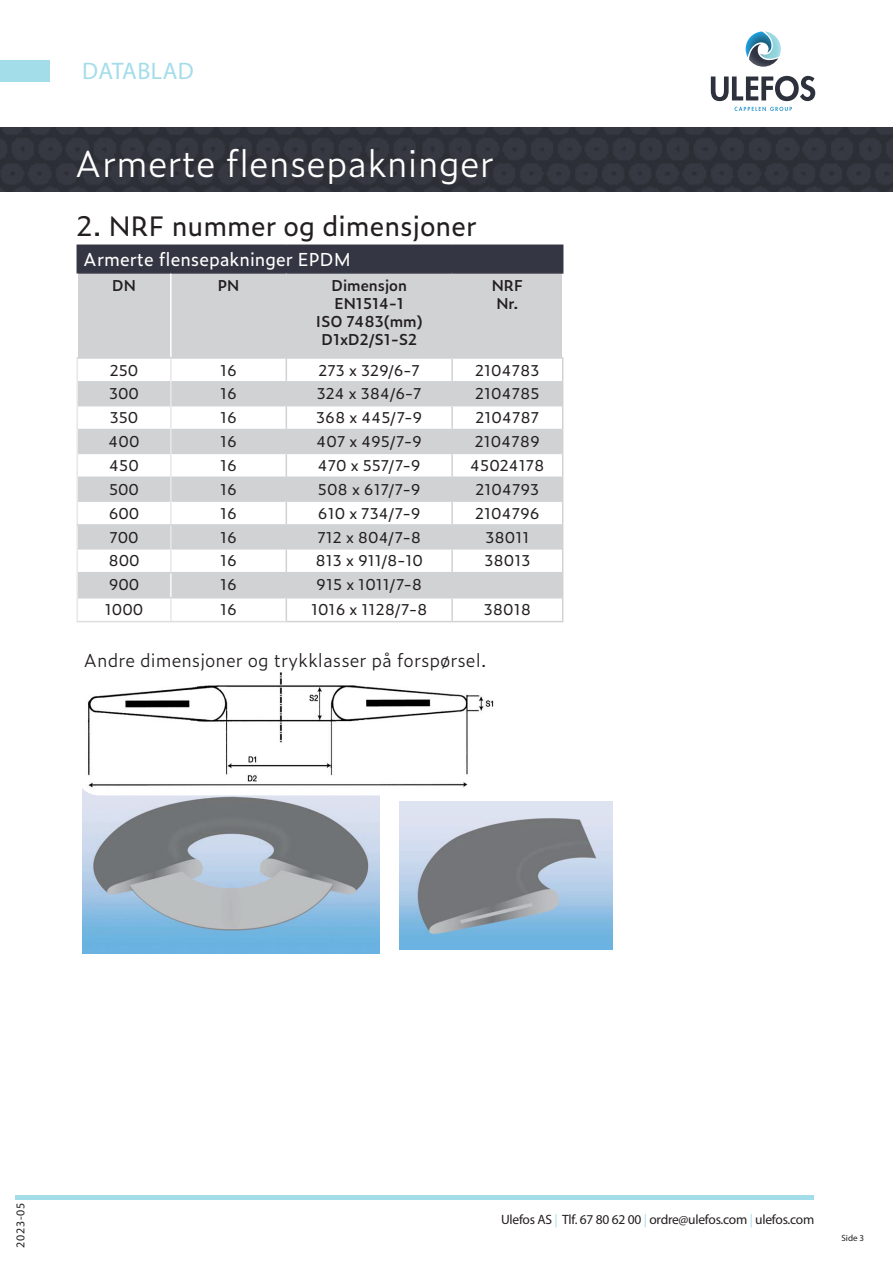
<style>
.page{position:relative;width:893px;height:1263px;background:#fff}
.page>*{position:absolute;margin:0;border:0;box-sizing:border-box;transform-origin:0 0}
.t1{font:300 36px "Zeitung Pro";color:#fff}
.t2{font:27px "Zeitung Pro";color:#231f20}
.t3{font:24px "Myriad Pro";letter-spacing:.02em;color:#a4ddea}
.t4{font:300 18px "Zeitung Pro";color:#231f20}
.t5{font:18px "Zeitung Pro";color:#fff}
.t6{font:15px "Zeitung Pro";color:#231f20}
.t7{font:600 15px/18px "Zeitung Pro";color:#231f20;text-align:center}
.t8{font:13.5px "Myriad Pro";letter-spacing:-.02em;color:#231f20}
.t9{font:12px "Myriad Pro";letter-spacing:.06em;color:#231f20}
.t10{font:9px "Myriad Pro";color:#231f20}
.s1{color:#a4ddea}
</style>
<div class="page">
<hr style="left:16px;top:1195px;width:798px;height:4px;background:#a4ddea">
<div style="left:0;top:61px;width:50px;height:21px;background:#a4ddea"></div>
<svg style="left:734px;top:107px;width:58px;height:4px"></svg>
<svg style="left:746px;top:31px;width:35px;height:36px"></svg>
<svg style="left:711px;top:76px;width:104px;height:25px"></svg>
<img style="left:0;top:128px;width:893px;height:64px">
<svg style="left:78px;top:274px;width:484px;height:323px;fill:#d1d2d4"></svg>
<hr style="left:77px;top:244px;width:94px;height:2px;background:#343743">
<hr style="left:171px;top:244px;width:115px;height:2px;background:#343743">
<hr style="left:286px;top:244px;width:166px;height:2px;background:#343743">
<hr style="left:77px;top:272px;width:94px;height:2px;background:#343743">
<hr style="left:171px;top:272px;width:115px;height:2px;background:#343743">
<hr style="left:286px;top:272px;width:166px;height:2px;background:#343743">
<hr style="left:78px;top:572px;width:93px;height:1px;background:#d1d2d4">
<hr style="left:171px;top:572px;width:115px;height:1px;background:#d1d2d4">
<hr style="left:286px;top:572px;width:166px;height:1px;background:#d1d2d4">
<hr style="left:452px;top:572px;width:110px;height:1px;background:#d1d2d4">
<hr style="left:78px;top:597px;width:93px;height:1px;background:#d1d2d4">
<hr style="left:171px;top:597px;width:115px;height:1px;background:#d1d2d4">
<hr style="left:286px;top:597px;width:166px;height:1px;background:#d1d2d4">
<hr style="left:452px;top:597px;width:110px;height:1px;background:#d1d2d4">
<hr style="left:170px;top:573px;width:2px;height:24px;background:#fafafa">
<hr style="left:451px;top:573px;width:2px;height:24px;background:#d1d2d4">
<hr style="left:77px;top:621px;width:94px;height:1px;background:#dcdddf">
<hr style="left:171px;top:621px;width:115px;height:1px;background:#dcdddf">
<div style="left:77px;top:245px;width:486px;height:27px;background:#343743"></div>
<hr style="left:286px;top:274px;width:1px;height:84px;background:#d1d2d4">
<hr style="left:451px;top:274px;width:2px;height:83px;background:#d1d2d4">
<hr style="left:451px;top:359px;width:2px;height:22px;background:#d1d2d4">
<hr style="left:451px;top:383px;width:2px;height:22px;background:#d1d2d4">
<hr style="left:451px;top:406px;width:2px;height:23px;background:#d1d2d4">
<hr style="left:451px;top:430px;width:2px;height:23px;background:#d1d2d4">
<hr style="left:451px;top:454px;width:2px;height:22px;background:#d1d2d4">
<hr style="left:451px;top:478px;width:2px;height:22px;background:#d1d2d4">
<hr style="left:451px;top:502px;width:2px;height:22px;background:#d1d2d4">
<hr style="left:451px;top:526px;width:2px;height:22px;background:#d1d2d4">
<hr style="left:451px;top:549px;width:2px;height:23px;background:#d1d2d4">
<svg style="left:286px;top:358px;width:1px;height:263px"></svg>
<hr style="left:451px;top:598px;width:2px;height:23px;background:#d1d2d4">
<svg style="left:562px;top:359px;width:1px;height:262px"></svg>
<hr style="left:170px;top:274px;width:2px;height:83px;background:#fff">
<hr style="left:77px;top:357px;width:94px;height:2px;background:#d1d2d4">
<hr style="left:171px;top:357px;width:115px;height:2px;background:#d1d2d4">
<hr style="left:78px;top:381px;width:92px;height:2px;background:#d1d2d4">
<hr style="left:172px;top:381px;width:114px;height:2px;background:#d1d2d4">
<hr style="left:78px;top:405px;width:92px;height:1px;background:#d1d2d4">
<hr style="left:172px;top:405px;width:114px;height:1px;background:#d1d2d4">
<hr style="left:78px;top:429px;width:92px;height:1px;background:#d1d2d4">
<hr style="left:172px;top:429px;width:114px;height:1px;background:#d1d2d4">
<hr style="left:78px;top:453px;width:92px;height:1px;background:#d1d2d4">
<hr style="left:172px;top:453px;width:114px;height:1px;background:#d1d2d4">
<hr style="left:78px;top:476px;width:92px;height:2px;background:#d1d2d4">
<hr style="left:172px;top:476px;width:114px;height:2px;background:#d1d2d4">
<hr style="left:78px;top:500px;width:92px;height:2px;background:#d1d2d4">
<hr style="left:172px;top:500px;width:114px;height:2px;background:#d1d2d4">
<hr style="left:287px;top:357px;width:165px;height:2px;background:#d1d2d4">
<hr style="left:452px;top:357px;width:111px;height:2px;background:#d1d2d4">
<hr style="left:287px;top:381px;width:165px;height:2px;background:#d1d2d4">
<hr style="left:452px;top:381px;width:110px;height:2px;background:#d1d2d4">
<hr style="left:287px;top:405px;width:165px;height:1px;background:#d1d2d4">
<hr style="left:452px;top:405px;width:110px;height:1px;background:#d1d2d4">
<hr style="left:287px;top:429px;width:165px;height:1px;background:#d1d2d4">
<hr style="left:452px;top:429px;width:110px;height:1px;background:#d1d2d4">
<hr style="left:287px;top:453px;width:165px;height:1px;background:#d1d2d4">
<hr style="left:452px;top:453px;width:110px;height:1px;background:#d1d2d4">
<hr style="left:287px;top:476px;width:165px;height:2px;background:#d1d2d4">
<hr style="left:452px;top:476px;width:110px;height:2px;background:#d1d2d4">
<hr style="left:287px;top:500px;width:165px;height:2px;background:#d1d2d4">
<hr style="left:452px;top:500px;width:110px;height:2px;background:#d1d2d4">
<hr style="left:77px;top:524px;width:94px;height:2px;background:#d1d2d4">
<hr style="left:171px;top:524px;width:115px;height:2px;background:#d1d2d4">
<hr style="left:78px;top:548px;width:92px;height:1px;background:#d1d2d4">
<hr style="left:172px;top:548px;width:114px;height:1px;background:#d1d2d4">
<hr style="left:287px;top:524px;width:165px;height:2px;background:#d1d2d4">
<hr style="left:452px;top:524px;width:110px;height:2px;background:#d1d2d4">
<hr style="left:287px;top:548px;width:165px;height:1px;background:#d1d2d4">
<hr style="left:452px;top:548px;width:110px;height:1px;background:#d1d2d4">
<hr style="left:286px;top:621px;width:166px;height:1px;background:#d1d2d4">
<hr style="left:452px;top:621px;width:111px;height:1px;background:#d1d2d4">
<hr style="left:170px;top:359px;width:2px;height:23px;background:#e6e7e9">
<hr style="left:170px;top:382px;width:2px;height:24px;background:#e6e7e9">
<hr style="left:170px;top:406px;width:2px;height:23px;background:#e6e7e9">
<hr style="left:170px;top:429px;width:2px;height:24px;background:#e6e7e9">
<hr style="left:170px;top:453px;width:2px;height:24px;background:#e6e7e9">
<hr style="left:170px;top:477px;width:2px;height:24px;background:#e6e7e9">
<hr style="left:170px;top:501px;width:2px;height:23px;background:#e6e7e9">
<hr style="left:170px;top:526px;width:2px;height:23px;background:#e6e7e9">
<hr style="left:170px;top:549px;width:2px;height:23px;background:#e6e7e9">
<svg style="left:77px;top:359px;width:1px;height:262px"></svg>
<hr style="left:170px;top:598px;width:2px;height:23px;background:#e6e7e9">
<hr style="left:452px;top:244px;width:111px;height:2px;background:#343743">
<hr style="left:452px;top:272px;width:111px;height:2px;background:#343743">
<img style="left:82px;top:795px;width:298px;height:158px">
<img style="left:399px;top:801px;width:213px;height:148px">
<img style="left:82px;top:672px;width:412px;height:123px">
<h3 class="t3" style="left:82px;top:56px;width:113px">DATABLAD</h3>
<h1 class="t1" style="left:75px;top:137px;width:421px">Armerte flensepakninger</h1>
<h2 class="t2" style="left:77px;top:206px;width:402px">2. NRF nummer og dimensjoner</h2>
<p class="t5" style="left:83px;top:246px;width:269px">Armerte flensepakninger EPDM</p>
<p class="t7" style="left:112px;top:275px;width:25px">DN</p>
<p class="t7" style="left:218px;top:275px;width:23px">PN</p>
<p class="t7" style="left:316px;top:275px;width:108px">Dimensjon<br>EN1514-1<br>ISO 7483(mm)<br>D1xD2/S1-S2</p>
<p class="t7" style="left:492px;top:275px;width:33px">NRF<br>Nr.</p>
<p class="t6" style="left:110px;top:359px;width:30px">250</p>
<p class="t6" style="left:220px;top:359px;width:18px">16</p>
<p class="t6" style="left:319px;top:359px;width:103px">273 x 329/6-7</p>
<p class="t6" style="left:475px;top:359px;width:66px">2104783</p>
<p class="t6" style="left:109px;top:383px;width:32px">300</p>
<p class="t6" style="left:220px;top:383px;width:18px">16</p>
<p class="t6" style="left:317px;top:383px;width:106px">324 x 384/6-7</p>
<p class="t6" style="left:475px;top:383px;width:66px">2104785</p>
<p class="t6" style="left:110px;top:406px;width:30px">350</p>
<p class="t6" style="left:220px;top:406px;width:18px">16</p>
<p class="t6" style="left:316px;top:406px;width:108px">368 x 445/7-9</p>
<p class="t6" style="left:475px;top:406px;width:65px">2104787</p>
<p class="t6" style="left:109px;top:430px;width:32px">400</p>
<p class="t6" style="left:220px;top:430px;width:18px">16</p>
<p class="t6" style="left:317px;top:430px;width:107px">407 x 495/7-9</p>
<p class="t6" style="left:475px;top:430px;width:67px">2104789</p>
<p class="t6" style="left:109px;top:454px;width:31px">450</p>
<p class="t6" style="left:220px;top:454px;width:18px">16</p>
<p class="t6" style="left:318px;top:454px;width:104px">470 x 557/7-9</p>
<p class="t6" style="left:470px;top:454px;width:76px">45024178</p>
<p class="t6" style="left:109px;top:478px;width:32px">500</p>
<p class="t6" style="left:220px;top:478px;width:18px">16</p>
<p class="t6" style="left:318px;top:478px;width:104px">508 x 617/7-9</p>
<p class="t6" style="left:475px;top:478px;width:65px">2104793</p>
<p class="t6" style="left:109px;top:502px;width:32px">600</p>
<p class="t6" style="left:220px;top:502px;width:18px">16</p>
<p class="t6" style="left:318px;top:502px;width:104px">610 x 734/7-9</p>
<p class="t6" style="left:475px;top:502px;width:66px">2104796</p>
<p class="t6" style="left:109px;top:526px;width:31px">700</p>
<p class="t6" style="left:220px;top:526px;width:18px">16</p>
<p class="t6" style="left:317px;top:526px;width:105px">712 x 804/7-8</p>
<p class="t6" style="left:485px;top:526px;width:46px">38011</p>
<p class="t6" style="left:108px;top:550px;width:33px">800</p>
<p class="t6" style="left:220px;top:550px;width:18px">16</p>
<p class="t6" style="left:315px;top:550px;width:109px">813 x 911/8-10</p>
<p class="t6" style="left:484px;top:550px;width:48px">38013</p>
<p class="t6" style="left:109px;top:573px;width:32px">900</p>
<p class="t6" style="left:220px;top:573px;width:18px">16</p>
<p class="t6" style="left:316px;top:573px;width:107px">915 x 1011/7-8</p>
<p class="t6" style="left:105px;top:598px;width:40px">1000</p>
<p class="t6" style="left:220px;top:598px;width:18px">16</p>
<p class="t6" style="left:311px;top:598px;width:118px">1016 x 1128/7-8</p>
<p class="t6" style="left:484px;top:598px;width:49px">38018</p>
<p class="t4" style="left:84px;top:647px;width:405px">Andre dimensjoner og trykklasser på forspørsel.</p>
<p class="t9" style="left:13px;top:1248px;width:46px;rotate:-90deg">2023-05</p>
<p class="t8" style="left:501px;top:1211px;width:315px">Ulefos AS <span class="s1">|</span> Tlf. 67 80 62 00 <span class="s1">|</span> ordre@ulefos.com <span class="s1">|</span> ulefos.com</p>
<p class="t10" style="left:841px;top:1233px;width:24px">Side 3</p>
</div>
